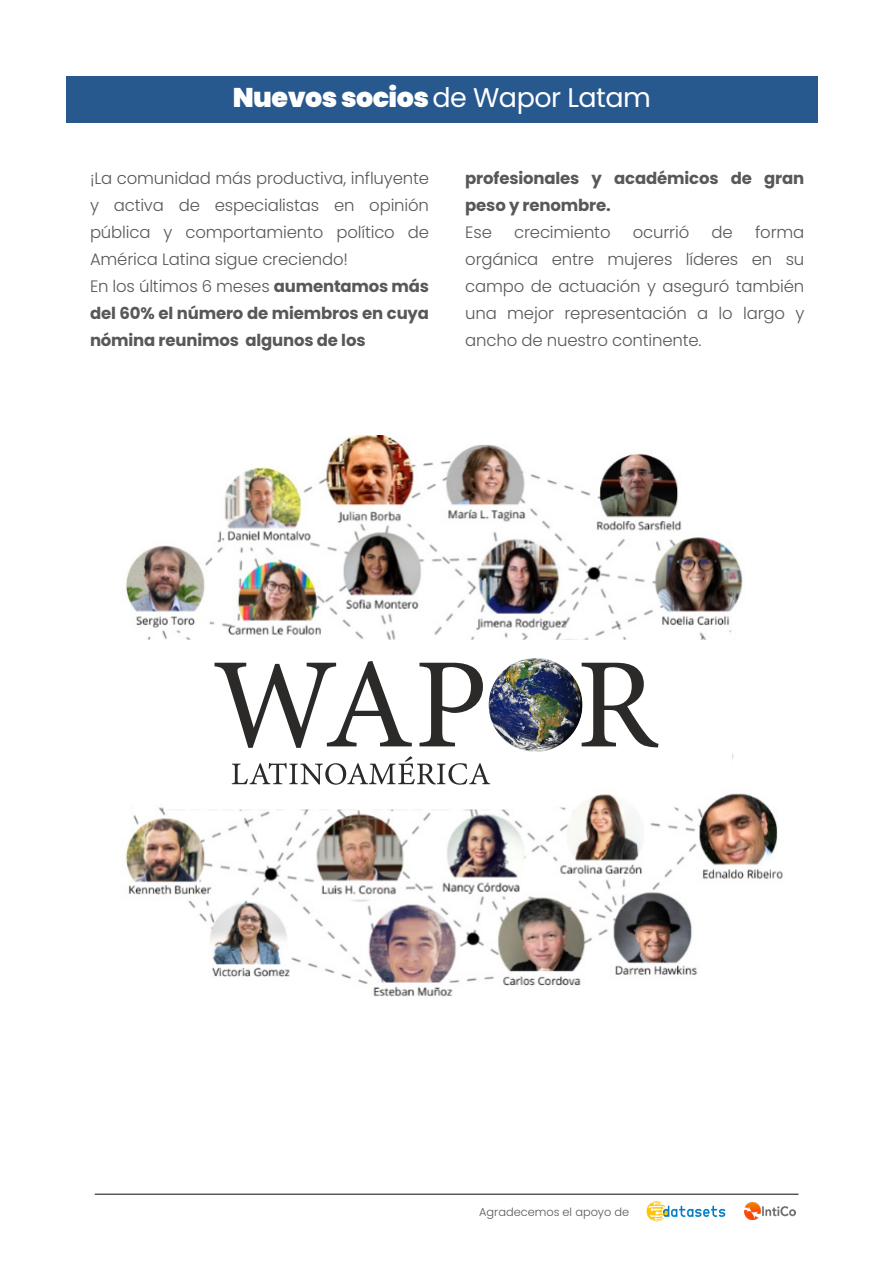
<style>
.page{position:relative;width:894px;height:1265px;background:#fff}
.page>*{position:absolute;margin:0;border:0;box-sizing:border-box;transform-origin:0 0}
.t1{font:900 27px "Poppins";letter-spacing:-.02em;color:#fff}
.t2{font:300 16.5px/27px "Poppins";letter-spacing:-.01em;color:#585857}
.t3{font:700 16.5px/27px "Poppins";letter-spacing:-.01em;color:#585857}
.t4{font:300 11.4px "Poppins";color:#585857}
.s1{font-weight:400}
.s2{font-weight:700}
</style>
<div class="page">
<div style="left:66px;top:76px;width:751px;height:46px;background:#27588e"></div>
<img style="left:122px;top:436px;width:661px;height:561px">
<svg style="left:130px;top:640px;width:602px;height:169px"></svg>
<svg style="left:215px;top:661px;width:197px;height:87px"></svg>
<svg style="left:420px;top:662px;width:63px;height:84px"></svg>
<svg style="left:582px;top:662px;width:76px;height:85px"></svg>
<svg style="left:232px;top:756px;width:258px;height:28px"></svg>
<img style="left:489px;top:658px;width:93px;height:93px;border-radius:47px">
<hr style="left:95px;top:1193px;width:704px;height:2px;background:#585857">
<img style="left:744px;top:1202px;width:51px;height:17px">
<img style="left:646px;top:1201px;width:80px;height:21px">
<h1 class="t1" style="left:233px;top:82px;width:420px">Nuevos socios <span class="s1">de Wapor Latam</span></h1>
<p class="t2" style="left:90px;top:165px;width:341px">¡La comunidad más productiva, influyente y activa de especialistas en opinión pública y comportamiento político de América Latina sigue creciendo!<br>En los últimos 6 meses <span class="s2">aumentamos más del 60% el número de miembros en cuya nómina reunimos algunos de los</span></p>
<p class="t3" style="left:465px;top:165px;width:341px">profesionales y académicos de gran peso y renombre.</p>
<p class="t2" style="left:465px;top:219px;width:28px">Ese</p>
<p class="t2" style="left:514px;top:219px;width:98px">crecimiento</p>
<p class="t2" style="left:633px;top:219px;width:58px">ocurrió</p>
<p class="t2" style="left:712px;top:219px;width:23px">de</p>
<p class="t2" style="left:465px;top:219px;width:341px;text-align:justify;text-indent:290px">forma orgánica entre mujeres líderes en su campo de actuación y aseguró también una mejor representación a lo largo y ancho de nuestro continente.</p>
<p class="t4" style="left:479px;top:1205px;width:152px">Agradecemos el apoyo de</p>
</div>
